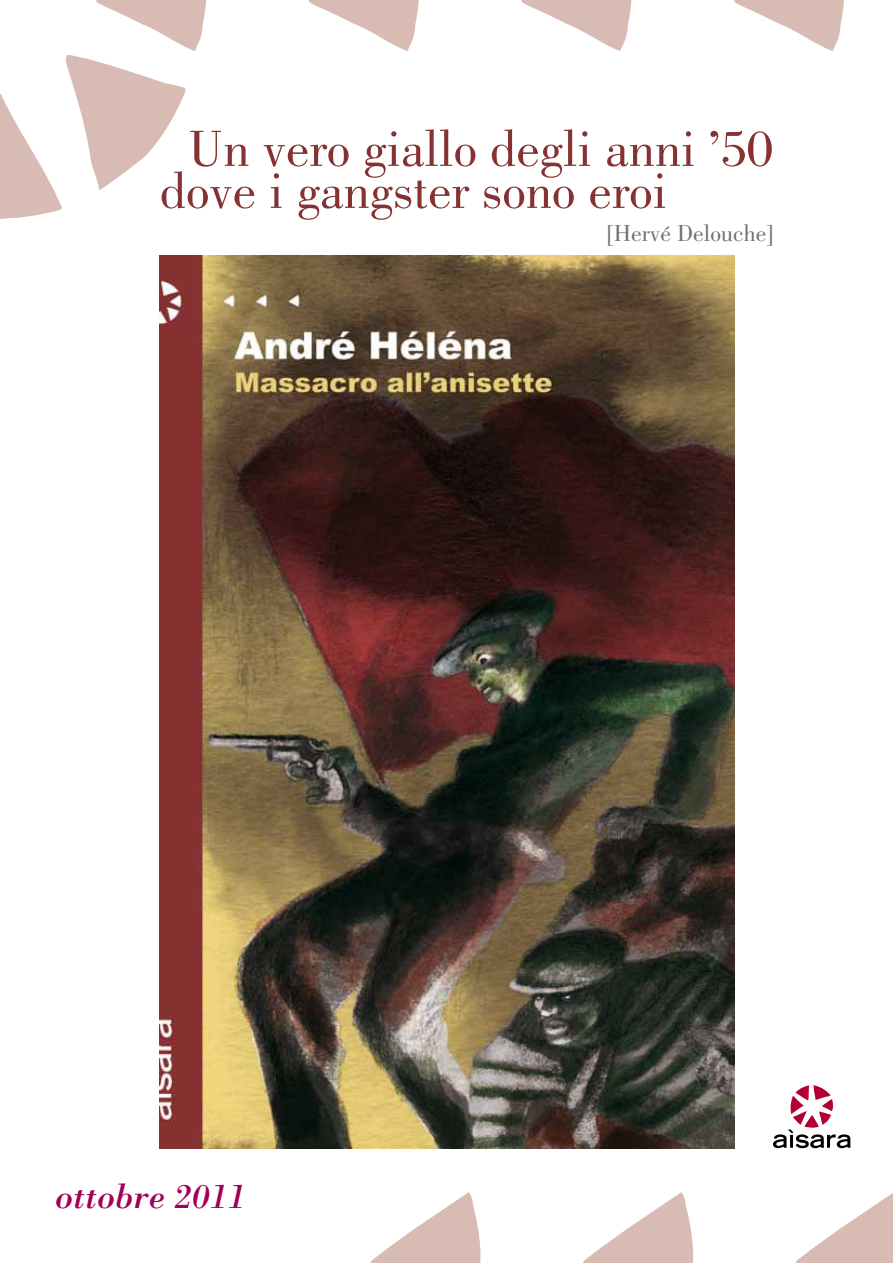
<style>
.page{position:relative;width:893px;height:1263px;background:#fff}
.page>*{position:absolute;margin:0;border:0;box-sizing:border-box;transform-origin:0 0}
.t1{font:52.5px/42px "Bodoni";color:#863132}
.t2{font:italic 36px "Bodoni";color:#a00057}
.t3{font:24px "Bodoni";color:#707172}
</style>
<div class="page">
<svg style="left:734px;top:0;width:110px;height:51px"></svg>
<svg style="left:521px;top:0;width:111px;height:51px"></svg>
<svg style="left:309px;top:0;width:110px;height:51px"></svg>
<svg style="left:0;top:0;width:206px;height:219px"></svg>
<img style="left:160px;top:255px;width:574px;height:894px">
<svg style="left:773px;top:1085px;width:78px;height:63px"></svg>
<svg style="left:370px;top:1192px;width:111px;height:71px"></svg>
<svg style="left:583px;top:1192px;width:110px;height:71px"></svg>
<svg style="left:795px;top:1193px;width:98px;height:70px"></svg>
<p class="t1" style="left:160px;top:128px;width:615px;text-indent:28px">Un vero giallo degli anni ’50 dove i gangster sono eroi</p>
<p class="t3" style="left:607px;top:220px;width:167px">[Hervé Delouche]</p>
<p class="t2" style="left:55px;top:1175px;width:192px">ottobre 2011</p>
</div>
